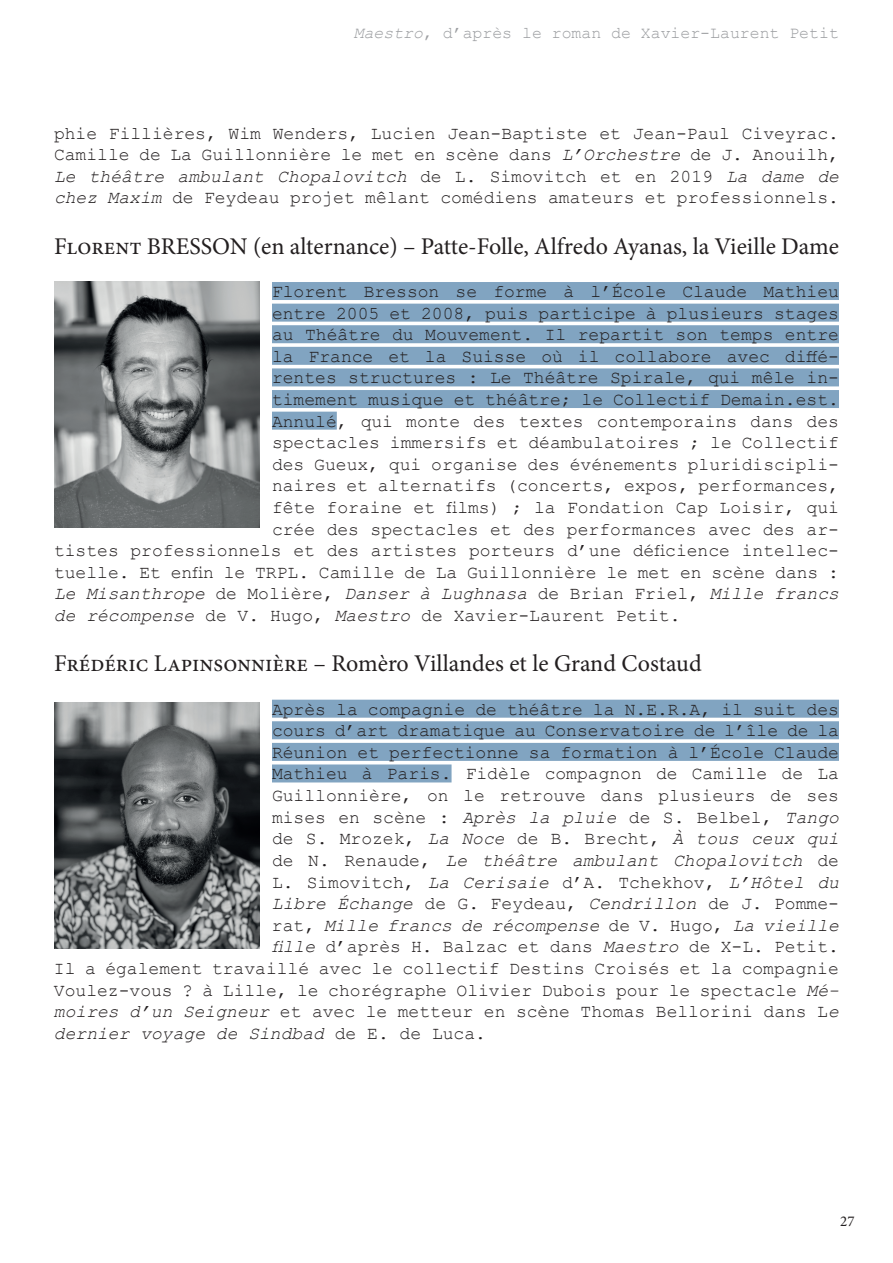
<style>
.page{position:relative;width:893px;height:1263px;background:#fff}
.page>*{position:absolute;margin:0;border:0;box-sizing:border-box;transform-origin:0 0}
.t1{font:24px "Minion Pro";color:#231f20}
.t2{font:18px/21.6px "Courier New";color:#231f20;text-align:justify}
.t3{font:italic 18px "Courier New";color:#231f20}
.t4{font:16.5px "Courier New";color:#9b9da0}
.t5{font:15px "Minion Pro";color:#231f20}
.s1{font-style:italic}
.s2{font-style:normal}
</style>
<div class="page">
<div style="left:272px;top:282px;width:567px;height:18px;background:#81a4c1"></div>
<div style="left:272px;top:304px;width:567px;height:18px;background:#81a4c1"></div>
<div style="left:272px;top:325px;width:567px;height:18px;background:#81a4c1"></div>
<div style="left:272px;top:347px;width:567px;height:18px;background:#81a4c1"></div>
<div style="left:272px;top:368px;width:567px;height:18px;background:#81a4c1"></div>
<div style="left:272px;top:390px;width:567px;height:18px;background:#81a4c1"></div>
<div style="left:272px;top:412px;width:65px;height:18px;background:#81a4c1"></div>
<div style="left:272px;top:700px;width:567px;height:18px;background:#81a4c1"></div>
<div style="left:272px;top:721px;width:567px;height:18px;background:#81a4c1"></div>
<div style="left:272px;top:743px;width:567px;height:18px;background:#81a4c1"></div>
<div style="left:272px;top:764px;width:180px;height:18px;background:#81a4c1"></div>
<img style="left:54px;top:282px;width:205px;height:245px">
<img style="left:54px;top:702px;width:205px;height:246px">
<p class="t4" style="left:354px;top:23px;width:487px"><span class="s1">Maestro</span>, d’après le roman de Xavier-Laurent Petit</p>
<p class="t2" style="left:54px;top:122px;width:786px">phie Fillières, Wim Wenders, Lucien Jean-Baptiste et Jean-Paul Civeyrac.<br>Camille de La Guillonnière le met en scène dans <span class="s1">L’Orchestre</span> de J. Anouilh, <span class="s1">Le théâtre ambulant Chopalovitch</span> de L. Simovitch et en 2019 <span class="s1">La dame de chez Maxim</span> de Feydeau projet mêlant comédiens amateurs et professionnels.</p>
<h1 class="t1" style="left:54px;top:230px;width:787px">Florent BRESSON (en alternance) – Patte-Folle, Alfredo Ayanas, la Vieille Dame</h1>
<p class="t2" style="left:272px;top:280px;width:568px">Florent Bresson se forme à l’École Claude Mathieu</p>
<p class="t2" style="left:272px;top:302px;width:568px">entre 2005 et 2008, puis participe à plusieurs stages</p>
<p class="t2" style="left:272px;top:323px;width:568px">au Théâtre du Mouvement. Il repartit son temps entre</p>
<p class="t2" style="left:272px;top:345px;width:568px">la France et la Suisse où il collabore avec diffé-</p>
<p class="t2" style="left:272px;top:366px;width:568px">rentes structures : Le Théâtre Spirale, qui mêle in-</p>
<p class="t2" style="left:272px;top:388px;width:568px">timement musique et théâtre; le Collectif Demain.est.</p>
<p class="t2" style="left:272px;top:410px;width:568px">Annulé, qui monte des textes contemporains dans des</p>
<p class="t2" style="left:272px;top:431px;width:568px">spectacles immersifs et déambulatoires ; le Collectif</p>
<p class="t2" style="left:272px;top:453px;width:568px">des Gueux, qui organise des événements pluridiscipli-</p>
<p class="t2" style="left:272px;top:474px;width:568px">naires et alternatifs (concerts, expos, performances,</p>
<p class="t2" style="left:272px;top:496px;width:568px">fête foraine et films) ; la Fondation Cap Loisir, qui</p>
<p class="t2" style="left:272px;top:518px;width:568px">crée des spectacles et des performances avec des ar-</p>
<p class="t2" style="left:54px;top:539px;width:786px">tistes professionnels et des artistes porteurs d’une déficience intellec-</p>
<p class="t2" style="left:54px;top:561px;width:786px">tuelle. Et enfin le TRPL. Camille de La Guillonnière le met en scène dans :</p>
<p class="t3" style="left:54px;top:581px;width:786px">Le Misanthrope <span class="s2">de Molière,</span> Danser à Lughnasa <span class="s2">de Brian Friel,</span> Mille francs</p>
<p class="t2" style="left:54px;top:604px;width:628px"><span class="s1">de récompense</span> de V. Hugo, <span class="s1">Maestro</span> de Xavier-Laurent Petit.</p>
<h1 class="t1" style="left:54px;top:648px;width:649px">Frédéric Lapinsonnière – Romèro Villandes et le Grand Costaud</h1>
<p class="t2" style="left:272px;top:698px;width:568px">Après la compagnie de théâtre la N.E.R.A, il suit des</p>
<p class="t2" style="left:272px;top:719px;width:568px">cours d’art dramatique au Conservatoire de l’île de la</p>
<p class="t2" style="left:272px;top:741px;width:568px">Réunion et perfectionne sa formation à l’École Claude</p>
<p class="t2" style="left:272px;top:762px;width:568px">Mathieu à Paris. Fidèle compagnon de Camille de La</p>
<p class="t2" style="left:272px;top:784px;width:568px">Guillonnière, on le retrouve dans plusieurs de ses</p>
<p class="t2" style="left:272px;top:806px;width:568px">mises en scène : <span class="s1">Après la pluie</span> de S. Belbel, <span class="s1">Tango</span></p>
<p class="t2" style="left:272px;top:827px;width:568px">de S. Mrozek, <span class="s1">La Noce</span> de B. Brecht, <span class="s1">À tous ceux qui</span></p>
<p class="t3" style="left:272px;top:848px;width:568px"><span class="s2">de N. Renaude,</span> Le théâtre ambulant Chopalovitch <span class="s2">de</span></p>
<p class="t2" style="left:272px;top:870px;width:568px">L. Simovitch, <span class="s1">La Cerisaie</span> d’A. Tchekhov, <span class="s1">L’Hôtel du</span></p>
<p class="t3" style="left:272px;top:891px;width:568px">Libre Échange <span class="s2">de G. Feydeau,</span> Cendrillon <span class="s2">de J. Pomme-</span></p>
<p class="t3" style="left:272px;top:913px;width:568px"><span class="s2">rat,</span> Mille francs de récompense <span class="s2">de V. Hugo,</span> La vieille</p>
<p class="t2" style="left:272px;top:935px;width:568px"><span class="s1">fille</span> d’après H. Balzac et dans <span class="s1">Maestro</span> de X-L. Petit.</p>
<p class="t2" style="left:54px;top:957px;width:786px">Il a également travaillé avec le collectif Destins Croisés et la compagnie</p>
<p class="t2" style="left:54px;top:978px;width:786px">Voulez-vous ? à Lille, le chorégraphe Olivier Dubois pour le spectacle <span class="s1">Mé-</span></p>
<p class="t2" style="left:54px;top:1000px;width:786px"><span class="s1">moires d’un Seigneur</span> et avec le metteur en scène Thomas Bellorini dans L<span class="s1">e</span></p>
<p class="t3" style="left:54px;top:1021px;width:434px">dernier voyage de Sindbad <span class="s2">de E. de Luca.</span></p>
<p class="t5" style="left:840px;top:1211px;width:16px">27</p>
</div>
